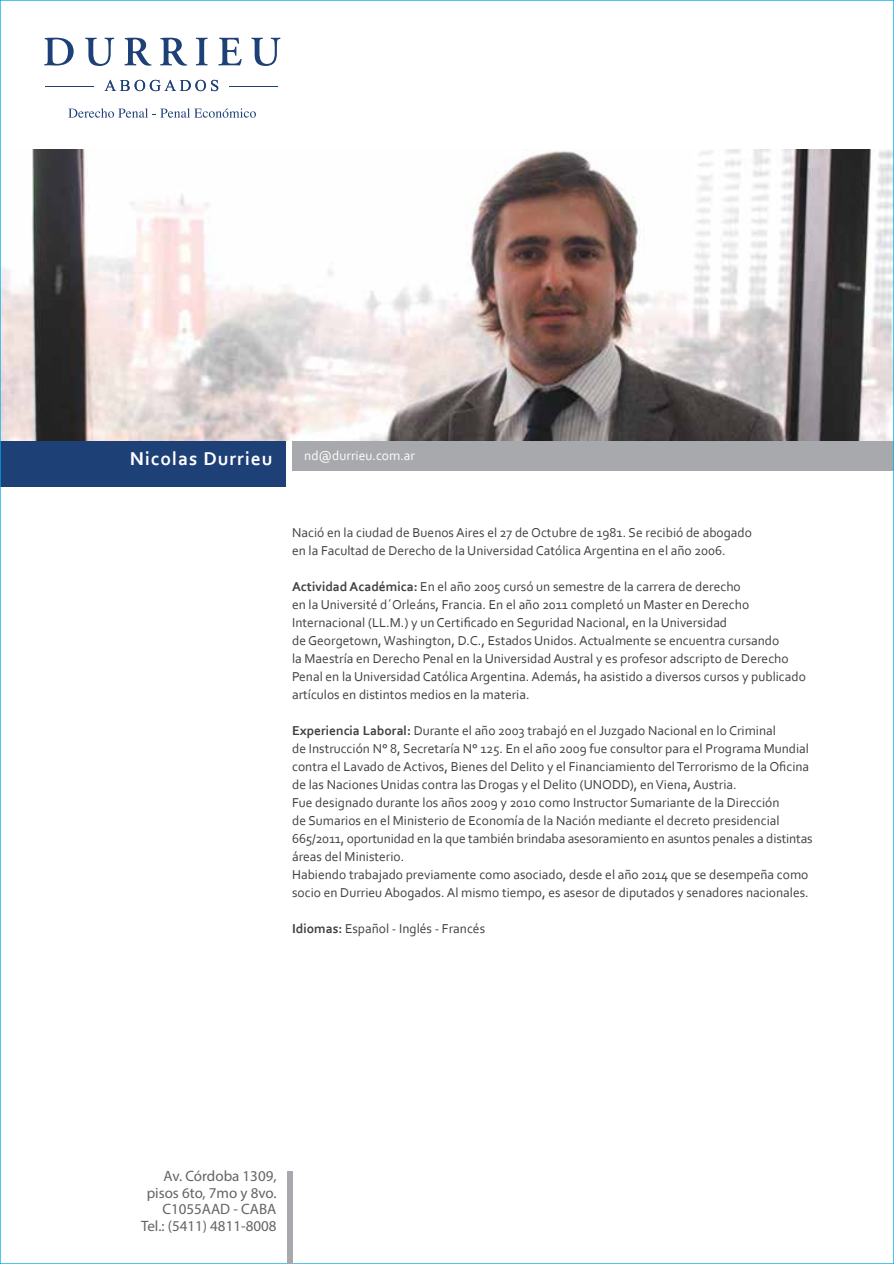
<style>
.page{position:relative;width:894px;height:1264px;background:#fff}
.page>*{position:absolute;margin:0;border:0;box-sizing:border-box;transform-origin:0 0}
.t1{font:700 19.5px "Corbel";letter-spacing:.05em;color:#fff}
.t2{font:15px/16.5px "Myriad Pro";color:#626465;text-align:right}
.t3{font:13.5px/18px "Corbel";color:#414042}
.t4{font:13.5px "Corbel";color:#fff}
.s1{font-weight:700}
</style>
<div class="page">
<img style="left:2px;top:149px;width:889px;height:292px">
<div style="left:289px;top:441px;width:604px;height:30px;background:#a7a9ac"></div>
<div style="left:0;top:441px;width:286px;height:46px;background:#1d4077"></div>
<div style="left:286px;top:441px;width:5px;height:53px;background:#fff"></div>
<div style="left:287px;top:1170px;width:5px;height:93px;background:#a7a9ac"></div>
<svg style="left:44px;top:38px;width:30px;height:28px"></svg>
<svg style="left:85px;top:38px;width:29px;height:28px"></svg>
<svg style="left:124px;top:38px;width:27px;height:28px"></svg>
<svg style="left:160px;top:38px;width:27px;height:28px"></svg>
<svg style="left:196px;top:38px;width:12px;height:27px"></svg>
<svg style="left:218px;top:38px;width:23px;height:27px"></svg>
<svg style="left:251px;top:38px;width:29px;height:28px"></svg>
<hr style="left:45px;top:86px;width:48px;height:1px;background:#1d4077">
<hr style="left:229px;top:86px;width:49px;height:1px;background:#1d4077">
<svg style="left:104px;top:80px;width:114px;height:11px"></svg>
<svg style="left:68px;top:108px;width:188px;height:10px"></svg>
<h1 class="t1" style="left:130px;top:446px;width:144px">Nicolas Durrieu</h1>
<p class="t4" style="left:304px;top:447px;width:112px">nd@durrieu.com.ar</p>
<p class="t3" style="left:292px;top:523px;width:461px">Nació en la ciudad de Buenos Aires el 27 de Octubre de 1981. Se recibió de abogado en la Facultad de Derecho de la Universidad Católica Argentina en el año 2006.</p>
<p class="t3" style="left:292px;top:577px;width:515px"><span class="s1">Actividad Académica:</span> En el año 2005 cursó un semestre de la carrera de derecho<br>en la Université d´Orleáns, Francia. En el año 2011 completó un Master en Derecho Internacional (LL.M.) y un Certificado en Seguridad Nacional, en la Universidad<br>de Georgetown, Washington, D.C., Estados Unidos. Actualmente se encuentra cursando<br>la Maestría en Derecho Penal en la Universidad Austral y es profesor adscripto de Derecho Penal en la Universidad Católica Argentina. Además, ha asistido a diversos cursos y publicado artículos en distintos medios en la materia.</p>
<p class="t3" style="left:292px;top:721px;width:522px"><span class="s1">Experiencia Laboral:</span> Durante el año 2003 trabajó en el Juzgado Nacional en lo Criminal<br>de Instrucción N° 8, Secretaría N° 125. En el año 2009 fue consultor para el Programa Mundial contra el Lavado de Activos, Bienes del Delito y el Financiamiento del Terrorismo de la Oficina de las Naciones Unidas contra las Drogas y el Delito (UNODD), en Viena, Austria.<br>Fue designado durante los años 2009 y 2010 como Instructor Sumariante de la Dirección<br>de Sumarios en el Ministerio de Economía de la Nación mediante el decreto presidencial 665/2011, oportunidad en la que también brindaba asesoramiento en asuntos penales a distintas áreas del Ministerio.<br>Habiendo trabajado previamente como asociado, desde el año 2014 que se desempeña como socio en Durrieu Abogados. Al mismo tiempo, es asesor de diputados y senadores nacionales.</p>
<p class="t3" style="left:292px;top:919px;width:194px"><span class="s1">Idiomas:</span> Español - Inglés - Francés</p>
<p class="t2" style="left:141px;top:1167px;width:137px">Av. Córdoba 1309, pisos 6to, 7mo y 8vo.<br>C1055AAD - CABA<br>Tel.: (5411) 4811-8008</p>
</div>
